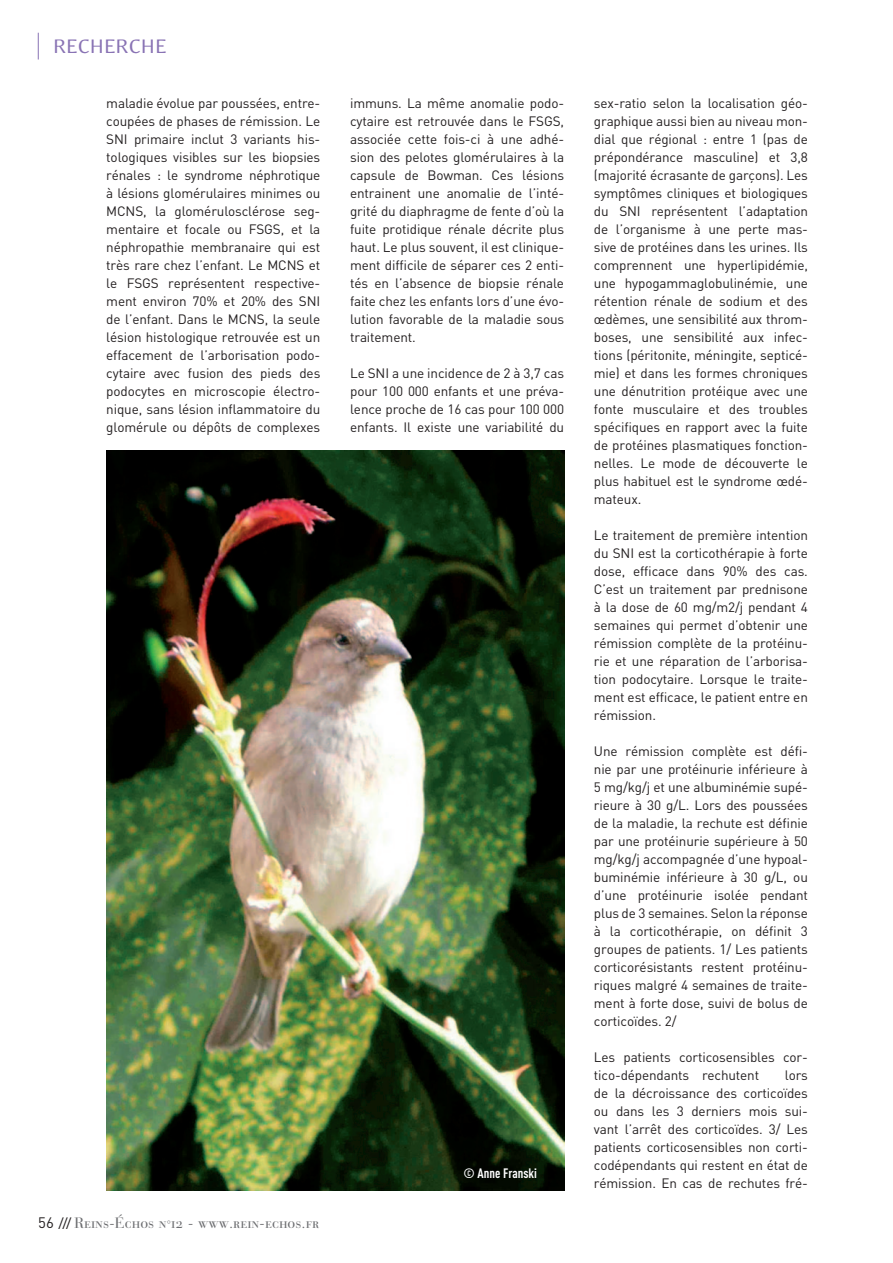
<style>
.page{position:relative;width:893px;height:1263px;background:#fff}
.page>*{position:absolute;margin:0;border:0;box-sizing:border-box;transform-origin:0 0}
.t1{font:22.5px "Eidetic Modern";color:#8973b4}
.t2{font:15px "Bauer Bodoni Roman SC";color:#6c6d70}
.t3{font:13.5px/18px "DIN";letter-spacing:-.01em;color:#231f20;text-align:justify}
.t4{font:700 13.5px "DIN Cond";color:#fff}
.s1{font-family:"DIN";color:#231f20}
.s2{font-family:"DIN";font-size:13.5px;color:#231f20}
.s3{font-size:10.5px}
</style>
<div class="page">
<svg style="left:38px;top:33px;width:1px;height:27px"></svg>
<img style="left:106px;top:451px;width:458px;height:740px">
<h1 class="t1" style="left:53px;top:35px;width:14px">RECHERCHE</h1>
<p class="t3" style="left:106px;top:94px;width:216px">maladie évolue par poussées, entre&shy;coupées de phases de rémission. Le SNI primaire inclut 3 variants his&shy;tologiques visibles sur les biopsies rénales : le syndrome néphrotique à lésions glomérulaires minimes ou MCNS, la glomérulosclérose seg&shy;mentaire et focale ou FSGS, et la néphropathie membranaire qui est très rare chez l’enfant. Le MCNS et le FSGS représentent respective&shy;ment environ 70% et 20% des SNI de l’enfant. Dans le MCNS, la seule lésion histologique retrouvée est un effacement de l’arborisation podo&shy;cytaire avec fusion des pieds des podocytes en microscopie électro&shy;nique, sans lésion inflammatoire du glomérule ou dépôts de complexes</p>
<p class="t3" style="left:350px;top:94px;width:216px">immuns. La même anomalie podo&shy;cytaire est retrouvée dans le FSGS, associée cette fois-ci à une adhé&shy;sion des pelotes glomérulaires à la capsule de Bowman. Ces lésions entrainent une anomalie de l’inté&shy;grité du diaphragme de fente d’où la fuite protidique rénale décrite plus haut. Le plus souvent, il est clinique&shy;ment difficile de séparer ces 2 enti&shy;tés en l’absence de biopsie rénale faite chez les enfants lors d’une évo&shy;lution favorable de la maladie sous traitement.</p>
<p class="t3" style="left:350px;top:364px;width:216px">Le SNI a une incidence de 2 à 3,7 cas pour 100 000 enfants et une préva&shy;lence proche de 16 cas pour 100 000 enfants. Il existe une variabilité du</p>
<p class="t2" style="left:38px;top:1214px;width:283px"><span class="s1">56</span> <span class="s2">///</span> Reins-Échos n<span class="s3">°</span>12 - www.rein-echos.fr</p>
<p class="t4" style="left:463px;top:1165px;width:75px">© Anne Franski</p>
<p class="t3" style="left:594px;top:94px;width:216px">sex-ratio selon la localisation géo&shy;graphique aussi bien au niveau mon&shy;dial que régional : entre 1 (pas de prépondérance masculine) et 3,8 (majorité écrasante de garçons). Les symptômes cliniques et biologiques du SNI représentent l’adaptation de l’organisme à une perte mas&shy;sive de protéines dans les urines. Ils comprennent une hyperlipidémie, une hypogammaglobulinémie, une rétention rénale de sodium et des œdèmes, une sensibilité aux throm&shy;boses, une sensibilité aux infec&shy;tions (péritonite, méningite, septicé&shy;mie) et dans les formes chroniques une dénutrition protéique avec une fonte musculaire et des troubles spécifiques en rapport avec la fuite de protéines plasmatiques fonction&shy;nelles. Le mode de découverte le plus habituel est le syndrome œdé&shy;mateux.</p>
<p class="t3" style="left:594px;top:526px;width:216px">Le traitement de première intention du SNI est la corticothérapie à forte dose, efficace dans 90% des cas.<br>C’est un traitement par prednisone à la dose de 60 mg/m2/j pendant 4 semaines qui permet d’obtenir une rémission complète de la protéinu&shy;rie et une réparation de l’arborisa&shy;tion podocytaire. Lorsque le traite&shy;ment est efficace, le patient entre en rémission.</p>
<p class="t3" style="left:594px;top:742px;width:216px">Une rémission complète est défi&shy;nie par une protéinurie inférieure à 5 mg/kg/j et une albuminémie supé&shy;rieure à 30 g/L. Lors des poussées de la maladie, la rechute est définie par une protéinurie supérieure à 50 mg/kg/j accompagnée d’une hypoal&shy;buminémie inférieure à 30 g/L, ou d’une protéinurie isolée pendant plus de 3 semaines. Selon la réponse à la corticothérapie, on définit 3 groupes de patients. 1/ Les patients corticorésistants restent protéinu&shy;riques malgré 4 semaines de traite&shy;ment à forte dose, suivi de bolus de corticoïdes. 2/</p>
<p class="t3" style="left:594px;top:1048px;width:216px">Les patients corticosensibles cor&shy;tico-dépendants rechutent</p>
<p class="t3" style="left:594px;top:1066px;width:216px;text-indent:191px">lors de la décroissance des corticoïdes ou dans les 3 derniers mois sui&shy;vant l’arrêt des corticoïdes. 3/ Les patients corticosensibles non corti&shy;codépendants qui restent en état de rémission. En cas de rechutes fré-</p>
</div>
